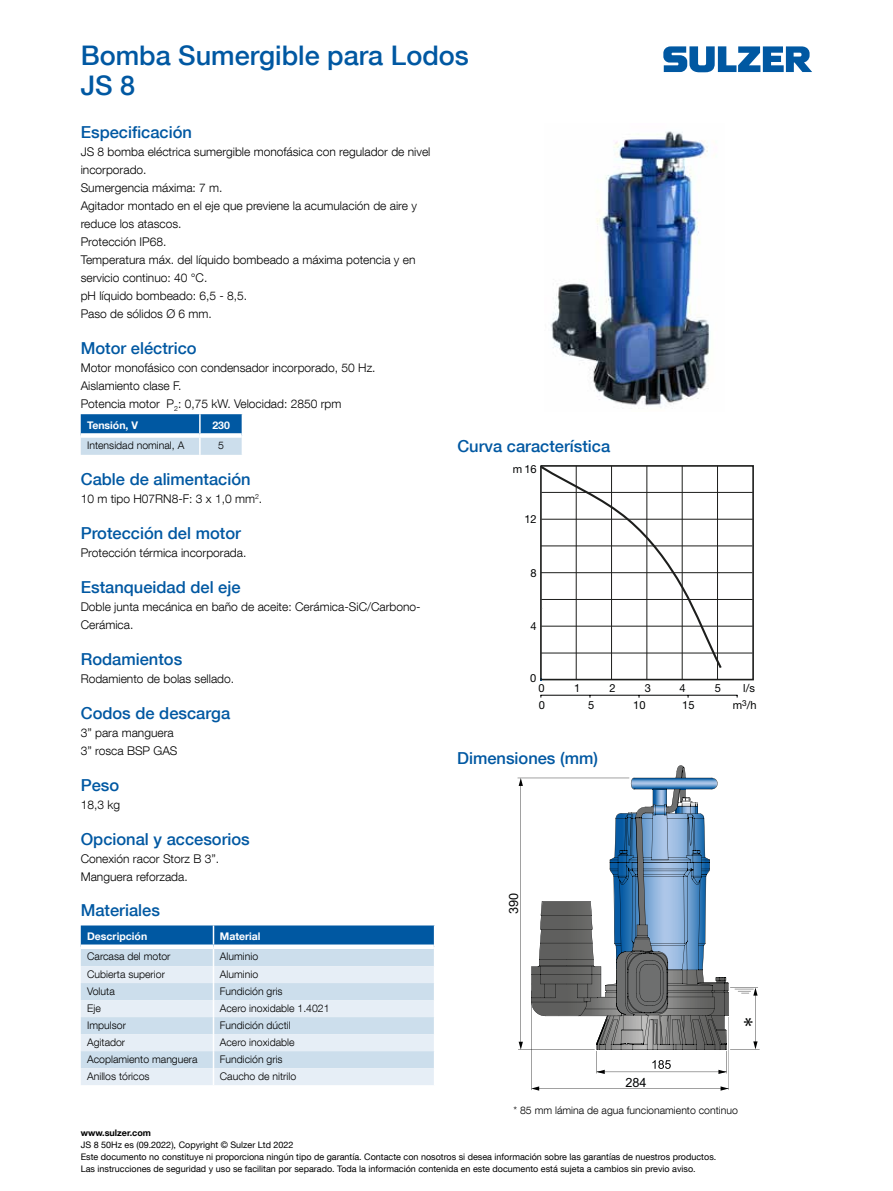
<style>
.page{position:relative;width:893px;height:1191px;background:#fff}
.page>*{position:absolute;margin:0;border:0;box-sizing:border-box;transform-origin:0 0}
.t1{font:500 27px/30px "Helvetica Neue LT Com";color:#0058a2}
.t2{font:23.55px "Myriad Pro";color:#010202}
.t3{font:500 16.5px "Helvetica Neue LT Com";color:#0058a2}
.t4{font:12.75px "Arial";color:#010202}
.t5{font:300 12px/18px "Helvetica Neue LT Com";color:#000}
.t6{font:11.1px "Helvetica Neue LT Com";color:#010202}
.t7{font:300 10.5px "Helvetica Neue LT Com";color:#000}
.t8{font:700 10.5px "Helvetica Neue LT Com";color:#fff}
.t9{font:9px/12px "Helvetica Neue LT Com";color:#000}
.t10{font:700 9px "Helvetica Neue LT Com";color:#000}
</style>
<div class="page">
<svg style="left:663px;top:46px;width:149px;height:26px"></svg>
<img style="left:551px;top:131px;width:159px;height:277px">
<hr style="left:540px;top:695px;width:197px;height:1px;background:#010202">
<svg style="left:540px;top:465px;width:214px;height:216px"></svg>
<svg style="left:540px;top:465px;width:183px;height:205px"></svg>
<svg style="left:517px;top:765px;width:243px;height:325px"></svg>
<svg style="left:81px;top:414px;width:162px;height:41px;background:#649ac6"></svg>
<div style="left:81px;top:433px;width:119px;height:5px;background:#fff"></div>
<div style="left:200px;top:433px;width:42px;height:5px;background:#fff"></div>
<svg style="left:81px;top:925px;width:354px;height:160px;background:#c0d6e8"></svg>
<h1 class="t1" style="left:81px;top:40px;width:390px">Bomba Sumergible para Lodos<br>JS 8</h1>
<h3 class="t3" style="left:81px;top:122px;width:113px">Especificación</h3>
<p class="t5" style="left:81px;top:143px;width:351px">JS 8 bomba eléctrica sumergible monofásica con regulador de nivel incorporado.<br>Sumergencia máxima: 7 m.<br>Agitador montado en el eje que previene la acumulación de aire y reduce los atascos.<br>Protección IP68.<br>Temperatura máx. del líquido bombeado a máxima potencia y en servicio continuo: 40 °C.<br>pH líquido bombeado: 6,5 - 8,5.<br>Paso de sólidos Ø 6 mm.</p>
<h3 class="t3" style="left:81px;top:338px;width:117px">Motor eléctrico</h3>
<p class="t5" style="left:81px;top:359px;width:296px">Motor monofásico con condensador incorporado, 50 Hz.<br>Aislamiento clase F.<br>Potencia motor P<sub>2</sub>: 0,75 kW. Velocidad: 2850 rpm</p>
<p class="t8" style="left:87px;top:418px;width:52px">Tensión, V</p>
<p class="t8" style="left:212px;top:418px;width:19px">230</p>
<p class="t7" style="left:87px;top:439px;width:99px">Intensidad nominal, A</p>
<p class="t7" style="left:218px;top:439px;width:7px">5</p>
<h3 class="t3" style="left:81px;top:469px;width:171px">Cable de alimentación</h3>
<p class="t5" style="left:81px;top:489px;width:183px">10 m tipo H07RN8-F: 3 x 1,0 mm<sup>2</sup>.</p>
<h3 class="t3" style="left:81px;top:523px;width:162px">Protección del motor</h3>
<p class="t5" style="left:81px;top:543px;width:167px">Protección térmica incorporada.</p>
<h3 class="t3" style="left:81px;top:577px;width:161px">Estanqueidad del eje</h3>
<p class="t5" style="left:81px;top:597px;width:341px">Doble junta mecánica en baño de aceite: Cerámica-SiC/Carbono-<br>Cerámica.</p>
<h3 class="t3" style="left:81px;top:649px;width:103px">Rodamientos</h3>
<p class="t5" style="left:81px;top:669px;width:155px">Rodamiento de bolas sellado.</p>
<h3 class="t3" style="left:81px;top:703px;width:151px">Codos de descarga</h3>
<p class="t5" style="left:81px;top:723px;width:98px">3” para manguera<br>3” rosca BSP GAS</p>
<h3 class="t3" style="left:81px;top:775px;width:40px">Peso</h3>
<p class="t5" style="left:81px;top:795px;width:41px">18,3 kg</p>
<h3 class="t3" style="left:81px;top:829px;width:171px">Opcional y accesorios</h3>
<p class="t5" style="left:81px;top:849px;width:140px">Conexión racor Storz B 3”.<br>Manguera reforzada.</p>
<h3 class="t3" style="left:457px;top:436px;width:154px">Curva característica</h3>
<p class="t6" style="left:513px;top:462px;width:26px">m16</p>
<p class="t6" style="left:524px;top:512px;width:14px">12</p>
<p class="t6" style="left:530px;top:566px;width:8px">8</p>
<p class="t6" style="left:530px;top:619px;width:8px">4</p>
<p class="t6" style="left:530px;top:671px;width:8px">0</p>
<p class="t6" style="left:574px;top:681px;width:8px">1</p>
<p class="t6" style="left:610px;top:681px;width:8px">2</p>
<p class="t6" style="left:645px;top:681px;width:8px">3</p>
<p class="t6" style="left:679px;top:681px;width:8px">4</p>
<p class="t6" style="left:715px;top:681px;width:8px">5</p>
<p class="t6" style="left:743px;top:681px;width:13px">l/s</p>
<p class="t6" style="left:538px;top:681px;width:8px">0</p>
<p class="t6" style="left:539px;top:698px;width:8px">0</p>
<p class="t6" style="left:733px;top:698px;width:25px">m<sup>3</sup>/h</p>
<p class="t6" style="left:588px;top:698px;width:8px">5</p>
<p class="t6" style="left:633px;top:698px;width:14px">10</p>
<p class="t6" style="left:682px;top:698px;width:14px">15</p>
<h3 class="t3" style="left:457px;top:748px;width:142px">Dimensiones (mm)</h3>
<h3 class="t3" style="left:81px;top:900px;width:81px">Materiales</h3>
<p class="t8" style="left:87px;top:929px;width:62px">Descripción</p>
<p class="t8" style="left:220px;top:929px;width:42px">Material</p>
<p class="t7" style="left:87px;top:950px;width:85px">Carcasa del motor</p>
<p class="t7" style="left:220px;top:950px;width:40px">Aluminio</p>
<p class="t7" style="left:87px;top:968px;width:79px">Cubierta superior</p>
<p class="t7" style="left:220px;top:968px;width:40px">Aluminio</p>
<p class="t7" style="left:87px;top:985px;width:29px">Voluta</p>
<p class="t7" style="left:220px;top:985px;width:64px">Fundición gris</p>
<p class="t7" style="left:87px;top:1002px;width:15px">Eje</p>
<p class="t7" style="left:220px;top:1002px;width:111px">Acero inoxidable 1.4021</p>
<p class="t7" style="left:87px;top:1019px;width:40px">Impulsor</p>
<p class="t7" style="left:220px;top:1019px;width:72px">Fundición dúctil</p>
<p class="t7" style="left:87px;top:1036px;width:40px">Agitador</p>
<p class="t7" style="left:220px;top:1036px;width:76px">Acero inoxidable</p>
<p class="t7" style="left:87px;top:1053px;width:112px">Acoplamiento manguera</p>
<p class="t7" style="left:220px;top:1053px;width:64px">Fundición gris</p>
<p class="t7" style="left:87px;top:1070px;width:64px">Anillos tóricos</p>
<p class="t7" style="left:220px;top:1070px;width:78px">Caucho de nitrilo</p>
<p class="t4" style="left:505px;top:913px;width:23px;rotate:-90deg">390</p>
<p class="t4" style="left:625px;top:1073px;width:23px">284</p>
<h2 class="t2" style="left:744px;top:1012px;width:11px">*</h2>
<p class="t7" style="left:513px;top:1103px;width:226px">* 85 mm lámina de agua funcionamiento continuo</p>
<p class="t10" style="left:81px;top:1127px;width:72px">www.sulzer.com</p>
<p class="t9" style="left:81px;top:1139px;width:637px">JS 8 50Hz es (09.2022), Copyright © Sulzer Ltd 2022<br>Este documento no constituye ni proporciona ningún tipo de garantía. Contacte con nosotros si desea información sobre las garantías de nuestros productos.<br>Las instrucciones de seguridad y uso se facilitan por separado. Toda la información contenida en este documento está sujeta a cambios sin previo aviso.</p>
</div>
